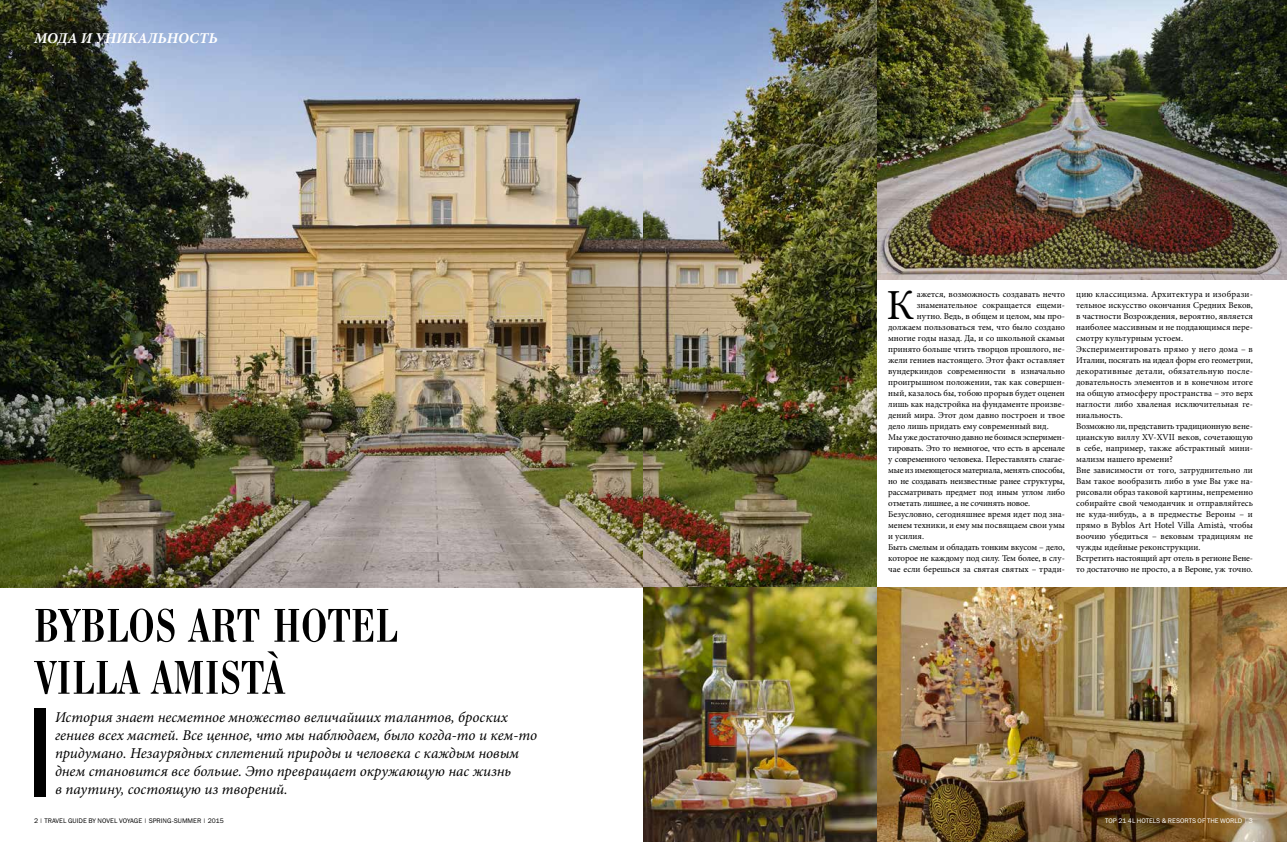
<style>
.page{position:relative;width:1287px;height:842px;background:#fff}
.page>*{position:absolute;margin:0;border:0;box-sizing:border-box;transform-origin:0 0}
.t1{font:50px/52px "Bodoni Cond C";letter-spacing:.02em;color:#000}
.t2{font:42.8px "Minion Pro";color:#000}
.t3{font:italic 15px/18px "Minion Pro";color:#000}
.t4{font:italic 700 15px "Minion Pro";color:#fff}
.t5{font:9px/11px "Minion Pro";color:#000}
.t6{font:9px "Minion Pro";letter-spacing:-.02em;color:#000}
.t7{font:6.7px "Franklin Gothic Book C";color:#000}
.t8{font:6.7px "Franklin Gothic Book C";color:#fff}
</style>
<div class="page">
<img style="left:643px;top:588px;width:643px;height:254px">
<img style="left:877px;top:1px;width:409px;height:279px">
<img style="left:0;top:1px;width:877px;height:587px">
<div style="left:34px;top:709px;width:11px;height:88px;background:#000"></div>
<h3 class="t4" style="left:34px;top:28px;width:185px">МОДА И УНИКАЛЬНОСТЬ</h3>
<h1 class="t1" style="left:34px;top:600px;width:364px">BYBLOS ART HOTEL<br>VILLA AMIST<sup>`</sup>A</h1>
<p class="t3" style="left:55px;top:709px;width:484px">История знает несметное множество величайших талантов, броских гениев всех мастей. Все ценное, что мы наблюдаем, было когда-то и кем-то придумано. Незаурядных сплетений природы и человека с каждым новым днем становится все больше. Это превращает окружающую нас жизнь<br>в паутину, состоящую из творений.</p>
<p class="t7" style="left:34px;top:817px;width:191px">2 | TRAVEL GUIDE BY NOVEL VOYAGE | SPRING-SUMMER | 2015</p>
<h2 class="t2" style="left:886px;top:277px;width:29px">К</h2>
<p class="t5" style="left:917px;top:289px;width:150px">ажется, возможность создавать нечто</p>
<p class="t5" style="left:917px;top:300px;width:150px">знаменательное сокращается ещеми-</p>
<p class="t5" style="left:917px;top:311px;width:150px">нутно. Ведь, в общем и целом, мы про-</p>
<p class="t5" style="left:888px;top:322px;width:178px">должаем пользоваться тем, что было создано</p>
<p class="t5" style="left:888px;top:333px;width:178px">многие годы назад. Да, и со школьной скамьи</p>
<p class="t5" style="left:888px;top:344px;width:178px">принято больше чтить творцов прошлого, не-</p>
<p class="t5" style="left:888px;top:355px;width:178px">жели гениев настоящего. Этот факт оставляет</p>
<p class="t5" style="left:888px;top:366px;width:178px">вундеркиндов современности в изначально</p>
<p class="t5" style="left:888px;top:377px;width:178px">проигрышном положении, так как совершен-</p>
<p class="t5" style="left:888px;top:388px;width:178px">ный, казалось бы, тобою прорыв будет оценен</p>
<p class="t5" style="left:888px;top:399px;width:178px">лишь как надстройка на фундаменте произве-</p>
<p class="t5" style="left:888px;top:410px;width:178px">дений мира. Этот дом давно построен и твое</p>
<p class="t5" style="left:888px;top:421px;width:162px">дело лишь придать ему современный вид.</p>
<p class="t6" style="left:888px;top:431px;width:178px">Мыуже достаточно давноне боимся эсперимен-</p>
<p class="t6" style="left:888px;top:442px;width:178px">тировать. Это то немногое, что есть в арсенале</p>
<p class="t6" style="left:888px;top:453px;width:178px">у современного человека. Переставлять слагае-</p>
<p class="t6" style="left:888px;top:464px;width:178px">мые из имеющегося материала, менять способы,</p>
<p class="t6" style="left:888px;top:475px;width:178px">но не создавать неизвестные ранее структуры,</p>
<p class="t6" style="left:888px;top:486px;width:178px">рассматривать предмет под иным углом либо</p>
<p class="t6" style="left:888px;top:497px;width:144px">отметать лишнее, а не сочинять новое.</p>
<p class="t5" style="left:888px;top:509px;width:178px">Безусловно, сегодняшнее время идет под зна-</p>
<p class="t5" style="left:888px;top:520px;width:178px">менем техники, и ему мы посвящаем свои умы</p>
<p class="t5" style="left:888px;top:531px;width:37px">и усилия.</p>
<p class="t6" style="left:888px;top:541px;width:178px">Быть смелым и обладать тонким вкусом – дело,</p>
<p class="t6" style="left:888px;top:552px;width:178px">которое не каждому под силу. Тем более, в слу-</p>
<p class="t5" style="left:888px;top:564px;width:178px">чае если берешься за святая святых – тради-</p>
<p class="t5" style="left:1076px;top:289px;width:178px">цию классицизма. Архитектура и изобрази&shy;тельное искусство окончания Средних Веков, в частности Возрождения, вероятно, является наиболее массивным и не поддающимся пере&shy;смотру культурным устоем.<br>Экспериментировать прямо у него дома – в Италии, посягать на идеал форм его геометрии, декоративные детали, обязательную после&shy;довательность элементов и в конечном итоге на общую атмосферу пространства – это верх наглости либо хваленая исключительная ге&shy;ниальность.<br>Возможно ли, представить традиционную вене&shy;цианскую виллу XV-XVII веков, сочетающую в себе, например, также абстрактный мини&shy;мализм нашего времени?<br>Вне зависимости от того, затруднительно ли Вам такое вообразить либо в уме Вы уже на&shy;рисовали образ таковой картины, непременно собирайте свой чемоданчик и отправляйтесь не куда-нибудь, а в предместье Вероны – и прямо в Byblos Art Hotel Villa Amistà, чтобы воочию убедиться – вековым традициям не чужды идейные реконструкции.<br>Встретить настоящий арт отель в регионе Вене&shy;то достаточно не просто, а в Вероне, уж точно.</p>
<p class="t8" style="left:1105px;top:817px;width:149px">TOP 21 4L HOTELS &amp; RESORTS OF THE WORLD | 3</p>
</div>
